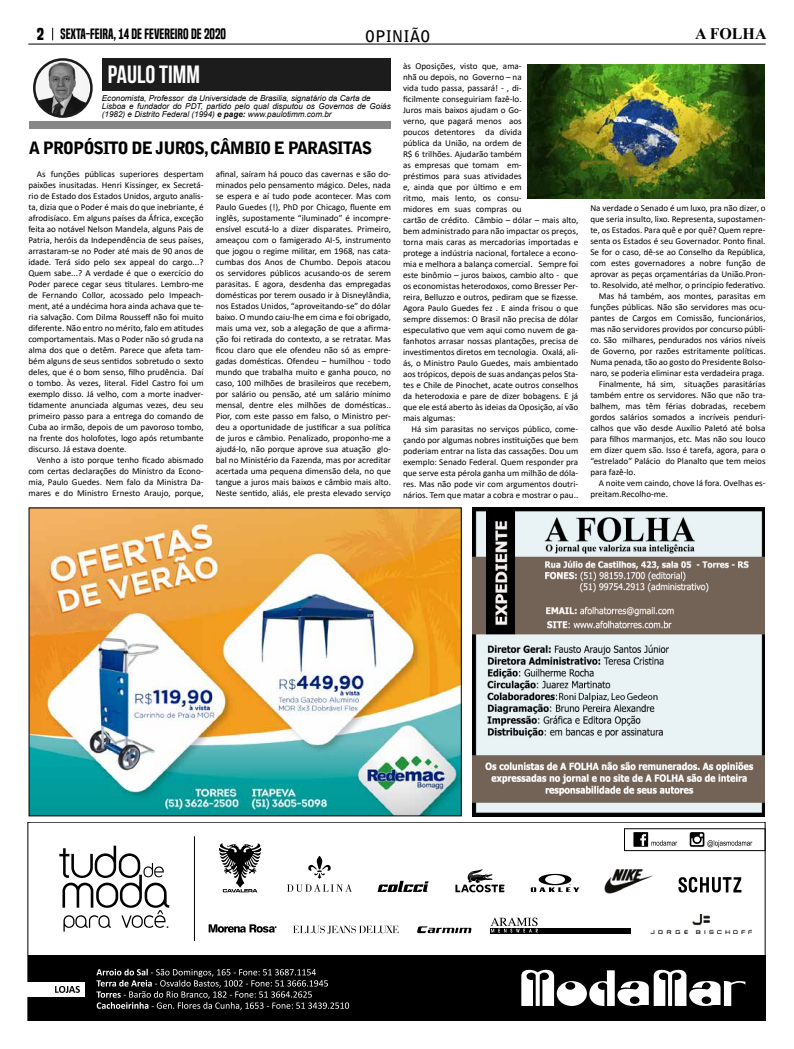
<style>
.page{position:relative;width:794px;height:1049px;background:#fff}
.page>*{position:absolute;margin:0;border:0;box-sizing:border-box;transform-origin:0 0}
.t1{font:25px "Bebas Neue";color:#fff}
.t2{font:900 17px "Bell Gothic Std";letter-spacing:-.06em;color:#000}
.t3{font:700 16px "Bell Gothic Std";color:#000}
.t4{font:700 16px "Times New Roman";color:#000}
.t5{font:14px "Built Titling Sb";color:#000}
.t6{font:9px/11px "Calibri";color:#000;text-align:justify}
.t7{font:italic 8.1px/8px "Arial";color:#000}
.s1{font-family:"Built Titling Rg";font-weight:700;font-size:16px}
.s2{font-weight:700}
</style>
<div class="page">
<hr style="left:28px;top:44px;width:737px;height:1px;background:#000">
<svg style="left:52px;top:28px;width:1px;height:12px"></svg>
<img style="left:472px;top:507px;width:293px;height:309px">
<img style="left:31px;top:509px;width:429px;height:305px">
<img style="left:35px;top:61px;width:55px;height:56px">
<div style="left:102px;top:59px;width:289px;height:32px;background:#1c1c1c"></div>
<div style="left:33px;top:58px;width:60px;height:60px;border:3px solid #1c1c1c;border-radius:50%"></div>
<div style="left:29px;top:121px;width:362px;height:7px;background:#878787"></div>
<div style="left:28px;top:955px;width:737px;height:65px;background:#000"></div>
<svg style="left:521px;top:969px;width:224px;height:37px"></svg>
<svg style="left:59px;top:846px;width:110px;height:85px"></svg>
<hr style="left:194px;top:836px;width:1px;height:105px;background:#000">
<svg style="left:96px;top:969px;width:253px;height:41px"></svg>
<div style="left:28px;top:822px;width:737px;height:198px;border:1px solid #000"></div>
<div style="left:28px;top:982px;width:57px;height:15px;background:#fff"></div>
<svg style="left:55px;top:986px;width:25px;height:7px"></svg>
<svg style="left:209px;top:924px;width:67px;height:8px"></svg>
<div style="left:490px;top:928px;width:141px;height:5px;background:#000"></div>
<svg style="left:490px;top:917px;width:48px;height:15px"></svg>
<svg style="left:293px;top:925px;width:105px;height:9px"></svg>
<svg style="left:417px;top:926px;width:54px;height:7px"></svg>
<img style="left:650px;top:915px;width:102px;height:19px">
<svg style="left:678px;top:877px;width:63px;height:15px"></svg>
<svg style="left:219px;top:843px;width:42px;height:49px"></svg>
<svg style="left:455px;top:869px;width:49px;height:23px"></svg>
<img style="left:604px;top:869px;width:49px;height:25px">
<svg style="left:531px;top:874px;width:48px;height:18px"></svg>
<svg style="left:377px;top:881px;width:51px;height:11px"></svg>
<svg style="left:287px;top:856px;width:65px;height:36px"></svg>
<div style="left:633px;top:832px;width:15px;height:15px;background:#000"></div>
<svg style="left:640px;top:834px;width:37px;height:12px"></svg>
<svg style="left:689px;top:832px;width:63px;height:15px"></svg>
<div style="left:624px;top:828px;width:141px;height:23px;border:1px solid #000"></div>
<img style="left:527px;top:65px;width:238px;height:133px">
<h3 class="t5" style="left:37px;top:25px;width:191px"><span class="s1">2</span> SEXTA-FEIRA, 14 DE FEVEREIRO DE 2020</h3>
<h3 class="t4" style="left:695px;top:22px;width:73px">A FOLHA</h3>
<h3 class="t3" style="left:365px;top:27px;width:66px">OPINIÃO</h3>
<h1 class="t1" style="left:108px;top:60px;width:94px">PAULO TIMM</h1>
<p class="t7" style="left:102px;top:94px;width:290px">Economista, Professor da Universidade de Brasilia, signatário da Carta de<br>Lisboa e fundador do PDT, partido pelo qual disputou os Governos de Goiás (1982) e Distrito Federal (1994) <span class="s2">e page:</span> www.paulotimm.com.br</p>
<h2 class="t2" style="left:29px;top:138px;width:345px">A PROPÓSITO DE JUROS,CÂMBIO E PARASITAS</h2>
<p class="t6" style="left:28px;top:168px;width:177px;text-indent:9px">As funções públicas superiores despertam paixões inusitadas. Henri Kissinger, ex Secretá&shy;rio de Estado dos Estados Unidos, arguto analis&shy;ta, dizia que o Poder é mais do que inebriante, é afrodisíaco. Em alguns países da África, exceção feita ao notável Nelson Mandela, alguns Pais de Patria, heróis da Independência de seus países, arrastaram-se no Poder até mais de 90 anos de idade. Terá sido pelo sex appeal do cargo...?<br>Quem sabe...? A verdade é que o exercício do Poder parece cegar seus titulares. Lembro-me de Fernando Collor, acossado pelo Impeach&shy;ment, até a undécima hora ainda achava que te&shy;ria salvação. Com Dilma Rousseff não foi muito diferente. Não entro no mérito, falo em atitudes comportamentais. Mas o Poder não só gruda na alma dos que o detêm. Parece que afeta tam&shy;bém alguns de seus sentidos sobretudo o sexto deles, que é o bom senso, filho prudência. Daí o tombo. Às vezes, literal. Fidel Castro foi um exemplo disso. Já velho, com a morte inadver&shy;tidamente anunciada algumas vezes, deu seu primeiro passo para a entrega do comando de Cuba ao irmão, depois de um pavoroso tombo, na frente dos holofotes, logo após retumbante discurso. Já estava doente.</p>
<p class="t6" style="left:28px;top:454px;width:177px;text-indent:9px">Venho a isto porque tenho ficado abismado com certas declarações do Ministro da Econo&shy;mia, Paulo Guedes. Nem falo da Ministra Da&shy;mares e do Ministro Ernesto Araujo, porque,</p>
<p class="t6" style="left:216px;top:168px;width:177px">afinal, saíram há pouco das cavernas e são do&shy;minados pelo pensamento mágico. Deles, nada se espera e aí tudo pode acontecer. Mas com Paulo Guedes (!), PhD por Chicago, fluente em inglês, supostamente “iluminado” é incompre&shy;ensível escutá-lo a dizer disparates. Primeiro, ameaçou com o famigerado AI-5, instrumento que jogou o regime militar, em 1968, nas cata&shy;cumbas dos Anos de Chumbo. Depois atacou os servidores públicos acusando-os de serem parasitas. E agora, desdenha das empregadas domésticas por terem ousado ir à Disneylândia, nos Estados Unidos, “aproveitando-se” do dólar baixo. O mundo caiu-lhe em cima e foi obrigado, mais uma vez, sob a alegação de que a afirma&shy;ção foi retirada do contexto, a se retratar. Mas ficou claro que ele ofendeu não só as empre&shy;gadas domésticas. Ofendeu – humilhou - todo mundo que trabalha muito e ganha pouco, no caso, 100 milhões de brasileiros que recebem, por salário ou pensão, até um salário mínimo mensal, dentre eles milhões de domésticas..<br>Pior, com este passo em falso, o Ministro per&shy;deu a oportunidade de justificar a sua política de juros e câmbio. Penalizado, proponho-me a ajudá-lo, não porque aprove sua atuação glo&shy;bal no Ministério da Fazenda, mas por acreditar acertada uma pequena dimensão dela, no que tangue a juros mais baixos e câmbio mais alto.<br>Neste sentido, aliás, ele presta elevado serviço</p>
<p class="t6" style="left:403px;top:60px;width:177px;text-align:left">às Oposições, visto que, ama-<br>nhã ou depois, no Governo – na<br>vida tudo passa, passará! - , di-<br>ficilmente conseguiriam fazê-lo.<br>Juros mais baixos ajudam o Go-<br>verno, que pagará menos aos<br>poucos detentores da dívida<br>pública da União, na ordem de<br>R$ 6 trilhões. Ajudarão também<br>as empresas que tomam em-<br>préstimos para suas atividades<br>e, ainda que por último e em<br>ritmo, mais lento, os consu-<br>midores em suas compras ou<br>cartão de crédito. Câmbio – dólar – mais alto, bem administrado para não impactar os preços, torna mais caras as mercadorias importadas e protege a indústria nacional, fortalece a econo&shy;mia e melhora a balança comercial. Sempre foi este binômio – juros baixos, cambio alto - que os economistas heterodoxos, como Bresser Per&shy;reira, Belluzzo e outros, pediram que se fizesse.<br>Agora Paulo Guedes fez . E ainda frisou o que sempre dissemos: O Brasil não precisa de dólar especulativo que vem aqui como nuvem de ga&shy;fanhotos arrasar nossas plantações, precisa de investimentos diretos em tecnologia. Oxalá, ali&shy;ás, o Ministro Paulo Guedes, mais ambientado aos trópicos, depois de suas andanças pelos Sta&shy;tes e Chile de Pinochet, acate outros conselhos da heterodoxia e pare de dizer bobagens. E já que ele está aberto às ideias da Oposição, aí vão mais algumas:</p>
<p class="t6" style="left:403px;top:423px;width:177px;text-indent:9px">Há sim parasitas no serviços público, come&shy;çando por algumas nobres instituições que bem poderiam entrar na lista das cassações. Dou um exemplo: Senado Federal. Quem responder pra que serve esta pérola ganha um milhão de dóla&shy;res. Mas não pode vir com argumentos doutri&shy;nários. Tem que matar a cobra e mostrar o pau..</p>
<p class="t6" style="left:590px;top:202px;width:177px">Na verdade o Senado é um luxo, pra não dizer, o</p>
<p class="t6" style="left:590px;top:213px;width:177px">que seria insulto, lixo. Representa, supostamen-</p>
<p class="t6" style="left:590px;top:224px;width:177px">te, os Estados. Para quê e por quê? Quem repre-</p>
<p class="t6" style="left:590px;top:235px;width:177px">senta os Estados é seu Governador. Ponto final.</p>
<p class="t6" style="left:590px;top:246px;width:177px">Se for o caso, dê-se ao Conselho da República,</p>
<p class="t6" style="left:590px;top:257px;width:177px">com estes governadores a nobre função de</p>
<p class="t6" style="left:590px;top:268px;width:177px">aprovar as peças orçamentárias da União.Pron-</p>
<p class="t6" style="left:590px;top:279px;width:177px">to. Resolvido, até melhor, o princípio federativo.</p>
<p class="t6" style="left:599px;top:290px;width:168px">Mas há também, aos montes, parasitas em</p>
<p class="t6" style="left:590px;top:301px;width:177px">funções públicas. Não são servidores mas ocu-</p>
<p class="t6" style="left:590px;top:312px;width:177px">pantes de Cargos em Comissão, funcionários,</p>
<p class="t6" style="left:590px;top:323px;width:177px">mas não servidores providos por concurso públi-</p>
<p class="t6" style="left:590px;top:334px;width:177px">co. São milhares, pendurados nos vários níveis</p>
<p class="t6" style="left:590px;top:345px;width:177px">de Governo, por razões estritamente políticas.</p>
<p class="t6" style="left:590px;top:356px;width:177px">Numa penada, tão ao gosto do Presidente Bolso-</p>
<p class="t6" style="left:590px;top:367px;width:176px">naro, se poderia eliminar esta verdadeira praga.</p>
<p class="t6" style="left:599px;top:378px;width:168px">Finalmente, há sim, situações parasitárias</p>
<p class="t6" style="left:590px;top:389px;width:177px">também entre os servidores. Não que não tra-</p>
<p class="t6" style="left:590px;top:400px;width:177px">balhem, mas têm férias dobradas, recebem</p>
<p class="t6" style="left:590px;top:411px;width:177px">gordos salários somados a incríveis penduri-</p>
<p class="t6" style="left:590px;top:422px;width:177px">calhos que vão desde Auxílio Paletó até bolsa</p>
<p class="t6" style="left:590px;top:433px;width:177px">para filhos marmanjos, etc. Mas não sou louco</p>
<p class="t6" style="left:590px;top:444px;width:177px">em dizer quem são. Isso é tarefa, agora, para o</p>
<p class="t6" style="left:590px;top:455px;width:177px">“estrelado” Palácio do Planalto que tem meios</p>
<p class="t6" style="left:590px;top:466px;width:47px">para fazê-lo.</p>
<p class="t6" style="left:599px;top:477px;width:168px">A noite vem caindo, chove lá fora. Ovelhas es-</p>
<p class="t6" style="left:590px;top:488px;width:79px">preitam.Recolho-me.</p>
</div>
